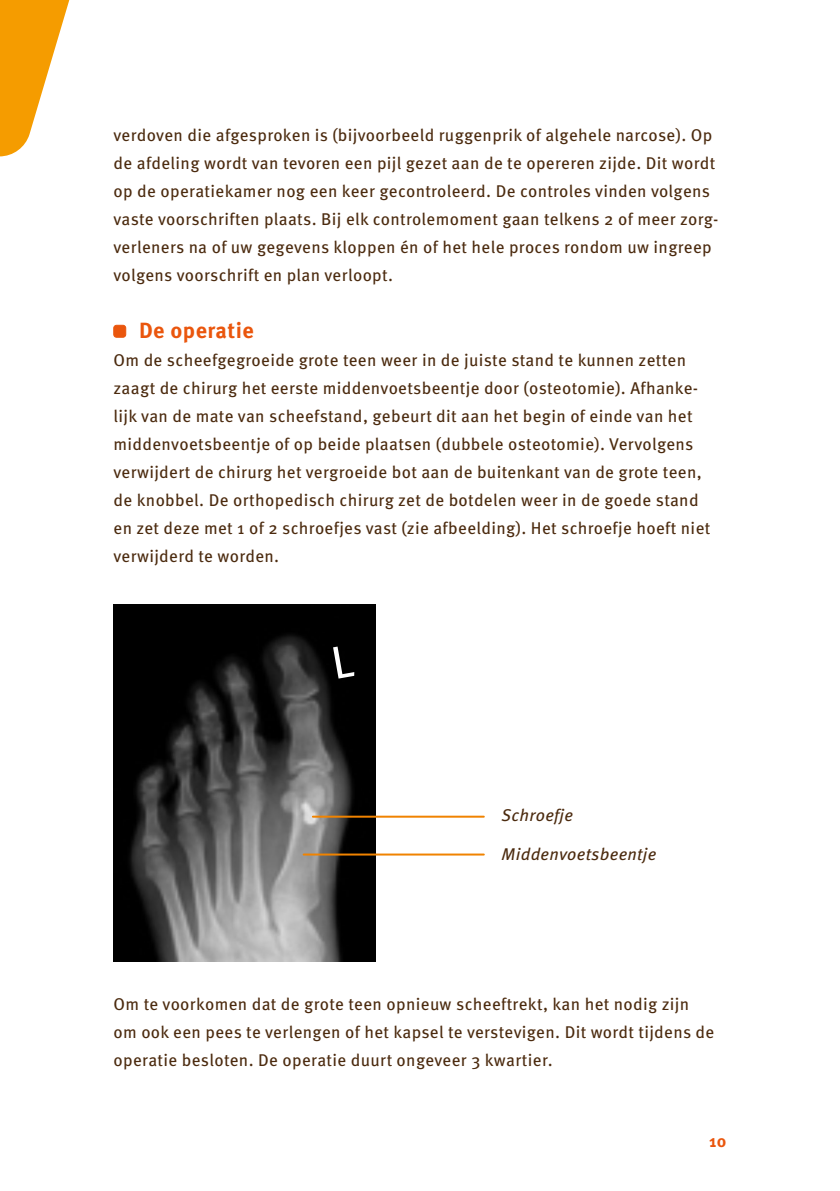
<style>
.page{position:relative;width:840px;height:1191px;background:#fff}
.page>*{position:absolute;margin:0;border:0;box-sizing:border-box;transform-origin:0 0}
.t1{font:700 22px "Meta Pro";letter-spacing:.02em;color:#ea560d}
.t2{font:17px/28px "Meta Pro";letter-spacing:.02em;color:#4b2a0e}
.t3{font:italic 17px "Meta Pro";letter-spacing:.02em;color:#4b2a0e}
.t4{font:700 17px "Meta Pro";color:#ea560d}
</style>
<div class="page">
<svg style="left:0;top:0;width:70px;height:156px"></svg>
<div style="left:114px;top:325px;width:12px;height:12px;background:#ea560d;border-radius:3px"></div>
<div style="left:113px;top:325px;width:13px;height:12px;border:1px solid #ea560d;border-radius:3px"></div>
<img style="left:113px;top:604px;width:262px;height:357px">
<hr style="left:313px;top:815px;width:170px;height:2px;background:#f08300">
<hr style="left:303px;top:853px;width:180px;height:2px;background:#f08300">
<svg style="left:333px;top:644px;width:22px;height:34px"></svg>
<p class="t2" style="left:113px;top:120px;width:606px">verdoven die afgesproken is (bijvoorbeeld ruggenprik of algehele narcose). Op de afdeling wordt van tevoren een pijl gezet aan de te opereren zijde. Dit wordt op de operatiekamer nog een keer gecontroleerd. De controles vinden volgens vaste voorschriften plaats. Bij elk controlemoment gaan telkens 2 of meer zorg&shy;verleners na of uw gegevens kloppen én of het hele proces rondom uw ingreep volgens voorschrift en plan verloopt.</p>
<p class="t1" style="left:139px;top:313px;width:116px">De operatie</p>
<p class="t2" style="left:113px;top:344px;width:598px">Om de scheefgegroeide grote teen weer in de juiste stand te kunnen zetten zaagt de chirurg het eerste middenvoetsbeentje door (osteotomie). Afhanke&shy;lijk van de mate van scheefstand, gebeurt dit aan het begin of einde van het middenvoetsbeentje of op beide plaatsen (dubbele osteotomie). Vervolgens verwijdert de chirurg het vergroeide bot aan de buitenkant van de grote teen, de knobbel. De orthopedisch chirurg zet de botdelen weer in de goede stand en zet deze met 1 of 2 schroefjes vast (zie afbeelding). Het schroefje hoeft niet verwijderd te worden.</p>
<p class="t3" style="left:501px;top:802px;width:73px">Schroefje</p>
<p class="t3" style="left:501px;top:841px;width:156px">Middenvoetsbeentje</p>
<p class="t2" style="left:113px;top:988px;width:602px">Om te voorkomen dat de grote teen opnieuw scheeftrekt, kan het nodig zijn om ook een pees te verlengen of het kapsel te verstevigen. Dit wordt tijdens de operatie besloten. De operatie duurt ongeveer 3 kwartier.</p>
<p class="t4" style="left:708px;top:1127px;width:19px">10</p>
</div>
